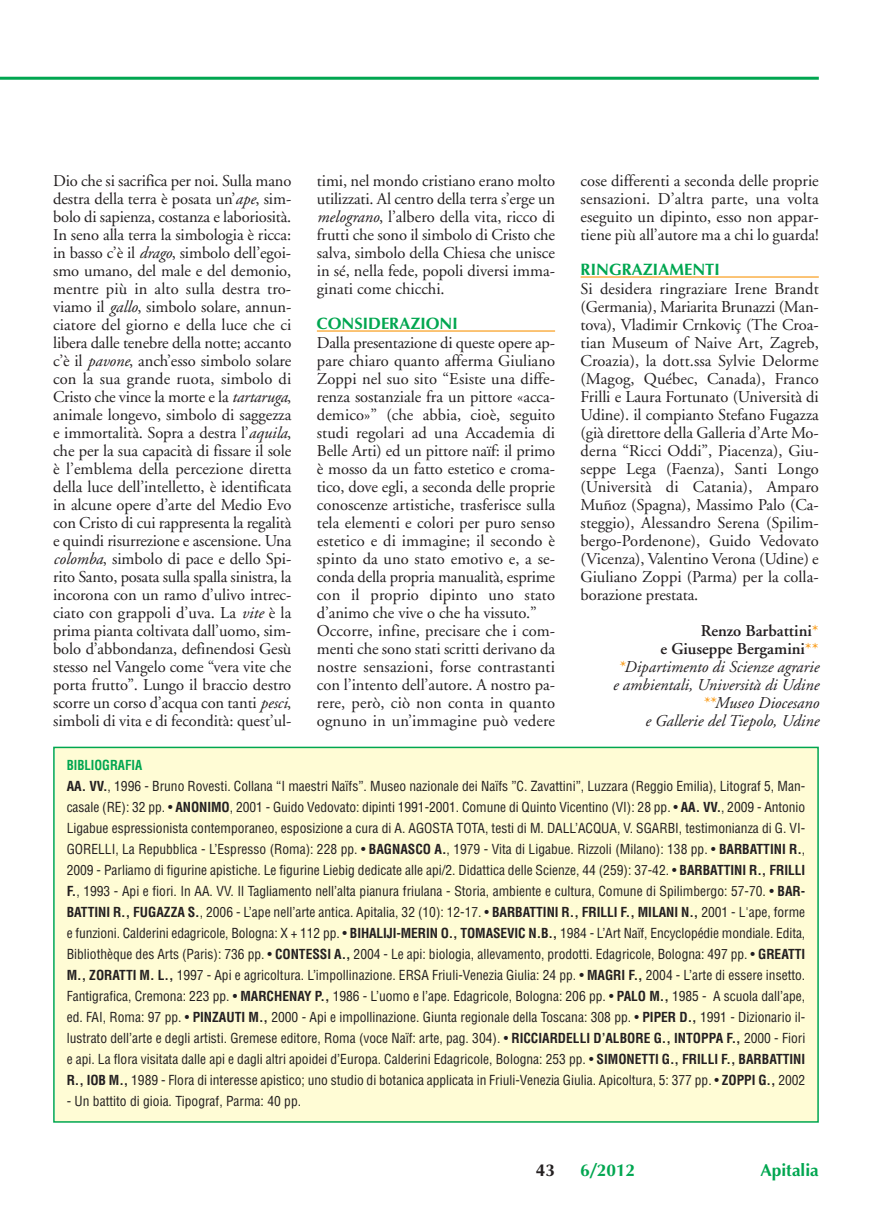
<style>
.page{position:relative;width:872px;height:1212px;background:#fff}
.page>*{position:absolute;margin:0;border:0;box-sizing:border-box;transform-origin:0 0}
.t1{font:700 17.25px "Optima";color:#00a650}
.t2{font:700 17.25px "Optima";color:#231f20}
.t3{font:16.5px/18px "Adobe Garamond";color:#231f20;text-align:justify}
.t4{font:italic 16.5px/18px "Adobe Garamond";color:#231f20;text-align:right}
.t5{font:700 16.5px "Optima";color:#00a650}
.t6{font:condensed 13.5px/21px "Helvetica";color:#231f20}
.s1{font-style:italic}
.s2{font-weight:600;font-style:normal}
.s3{font-weight:600;font-style:normal;color:#f99d1c}
.s4{font-weight:600;color:#f99d1c}
.s5{font-weight:700;color:#00a650}
.s6{font-weight:700}
</style>
<div class="page">
<hr style="left:0;top:77px;width:819px;height:3px;background:#00a650">
<hr style="left:317px;top:330px;width:238px;height:2px;background:#f99d1c">
<hr style="left:580px;top:276px;width:239px;height:2px;background:#f99d1c">
<div style="left:55px;top:748px;width:762px;height:373px;background:#fffcd5"></div>
<div style="left:53px;top:747px;width:766px;height:376px;border:2px solid #00a650"></div>
<p class="t3" style="left:53px;top:173px;width:240px">Dio che si sacrifica per noi. Sulla mano destra della terra è posata un’<span class="s1">ape</span>, sim&shy;bolo di sapienza, costanza e laboriosità.<br>In seno alla terra la simbologia è ricca: in basso c’è il <span class="s1">drago</span>, simbolo dell’egoi&shy;smo umano, del male e del demonio, mentre più in alto sulla destra tro&shy;viamo il <span class="s1">gallo</span>, simbolo solare, annun&shy;ciatore del giorno e della luce che ci libera dalle tenebre della notte; accanto c’è il <span class="s1">pavone</span>, anch’esso simbolo solare con la sua grande ruota, simbolo di Cristo che vince la morte e la <span class="s1">tartaruga</span>, animale longevo, simbolo di saggezza e immortalità. Sopra a destra l’<span class="s1">aquila</span>, che per la sua capacità di fissare il sole è l’emblema della percezione diretta della luce dell’intelletto, è identificata in alcune opere d’arte del Medio Evo con Cristo di cui rappresenta la regalità e quindi risurrezione e ascensione. Una <span class="s1">colomba</span>, simbolo di pace e dello Spi&shy;rito Santo, posata sulla spalla sinistra, la incorona con un ramo d’ulivo intrec&shy;ciato con grappoli d’uva. La <span class="s1">vite</span> è la prima pianta coltivata dall’uomo, sim&shy;bolo d’abbondanza, definendosi Gesù stesso nel Vangelo come “vera vite che porta frutto”. Lungo il braccio destro scorre un corso d’acqua con tanti <span class="s1">pesci</span>, simboli di vita e di fecondità: quest’ul-</p>
<p class="t3" style="left:317px;top:173px;width:240px">timi, nel mondo cristiano erano molto utilizzati. Al centro della terra s’erge un <span class="s1">melograno</span>, l’albero della vita, ricco di frutti che sono il simbolo di Cristo che salva, simbolo della Chiesa che unisce in sé, nella fede, popoli diversi imma&shy;ginati come chicchi.</p>
<p class="t5" style="left:317px;top:317px;width:143px">CONSIDERAZIONI</p>
<p class="t3" style="left:317px;top:335px;width:240px;text-align:left">Dalla presentazione di queste opere ap&shy;pare chiaro quanto afferma Giuliano Zoppi nel suo sito “Esiste una diffe&shy;renza sostanziale fra un pittore «acca&shy;demico»” (che abbia, cioè, seguito studi regolari ad una Accademia di Belle Arti) ed un pittore naïf: il primo è mosso da un fatto estetico e croma&shy;tico, dove egli, a seconda delle proprie conoscenze artistiche, trasferisce sulla tela elementi e colori per puro senso estetico e di immagine; il secondo è spinto da uno stato emotivo e, a se&shy;conda della propria manualità, esprime con il proprio dipinto uno stato d’animo che vive o che ha vissuto.” Occorre, infine, precisare che i com&shy;menti che sono stati scritti derivano da nostre sensazioni, forse contrastanti con l’intento dell’autore. A nostro pa&shy;rere, però, ciò non conta in quanto ognuno in un’immagine può vedere</p>
<p class="t3" style="left:580px;top:173px;width:240px">cose differenti a seconda delle proprie sensazioni. D’altra parte, una volta eseguito un dipinto, esso non appar&shy;tiene più all’autore ma a chi lo guarda!</p>
<p class="t5" style="left:580px;top:263px;width:141px">RINGRAZIAMENTI</p>
<p class="t3" style="left:580px;top:281px;width:240px">Si desidera ringraziare Irene Brandt (Germania), Mariarita Brunazzi (Man&shy;tova), Vladimir Crnkoviç (The Croa&shy;tian Museum of Naive Art, Zagreb, Croazia), la dott.ssa Sylvie Delorme (Magog, Québec, Canada), Franco Frilli e Laura Fortunato (Università di Udine). il compianto Stefano Fugazza (già direttore della Galleria d’Arte Mo&shy;derna “Ricci Oddi”, Piacenza), Giu&shy;seppe Lega (Faenza), Santi Longo (Università di Catania), Amparo Muñoz (Spagna), Massimo Palo (Ca&shy;steggio), Alessandro Serena (Spilim&shy;bergo-Pordenone), Guido Vedovato (Vicenza), Valentino Verona (Udine) e Giuliano Zoppi (Parma) per la colla&shy;borazione prestata.</p>
<p class="t4" style="left:612px;top:623px;width:208px"><span class="s2">Renzo Barbattini</span><span class="s3">*<br></span><span class="s2">e Giuseppe Bergamini</span><span class="s3">** </span><span class="s4">*</span>Dipartimento di Scienze agrarie e ambientali, Università di Udine <span class="s4">**</span>Museo Diocesano<br>e Gallerie del Tiepolo, Udine</p>
<p class="t6" style="left:67px;top:756px;width:740px"><span class="s5">BIBLIOGRAFIA<br></span><span class="s6">AA. VV.</span>, 1996 - Bruno Rovesti. Collana “I maestri Naïfs”. Museo nazionale dei Naïfs ”C. Zavattini”, Luzzara (Reggio Emilia), Litograf 5, Man&shy;casale (RE): 32 pp. • <span class="s6">ANONIMO</span>, 2001 - Guido Vedovato: dipinti 1991-2001. Comune di Quinto Vicentino (VI): 28 pp. • <span class="s6">AA. VV.</span>, 2009 - Antonio Ligabue espressionista contemporaneo, esposizione a cura di A. AGOSTA TOTA, testi di M. DALL’ACQUA, V. SGARBI, testimonianza di G. VI-GORELLI, La Repubblica - L’Espresso (Roma): 228 pp. • <span class="s6">BAGNASCO A.</span>, 1979 - Vita di Ligabue. Rizzoli (Milano): 138 pp. • <span class="s6">BARBATTINI R.</span>, 2009 - Parliamo di figurine apistiche. Le figurine Liebig dedicate alle api/2. Didattica delle Scienze, 44 (259): 37-42. • <span class="s6">BARBATTINI R., FRILLI F.</span>, 1993 - Api e fiori. In AA. VV. Il Tagliamento nell’alta pianura friulana - Storia, ambiente e cultura, Comune di Spilimbergo: 57-70. • <span class="s6">BAR-BATTINI R., FUGAZZA S.</span>, 2006 - L’ape nell’arte antica. Apitalia, 32 (10): 12-17. • <span class="s6">BARBATTINI R., FRILLI F., MILANI N.,</span> 2001 - L'ape, forme e funzioni. Calderini edagricole, Bologna: X + 112 pp. • <span class="s6">BIHALIJI-MERIN O., TOMASEVIC N.B.,</span> 1984 - L’Art Naïf, Encyclopédie mondiale. Edita, Bibliothèque des Arts (Paris): 736 pp. • <span class="s6">CONTESSI A.,</span> 2004 - Le api: biologia, allevamento, prodotti. Edagricole, Bologna: 497 pp. • <span class="s6">GREATTI M., ZORATTI M. L.,</span> 1997 - Api e agricoltura. L’impollinazione. ERSA Friuli-Venezia Giulia: 24 pp. • <span class="s6">MAGRI F.,</span> 2004 - L’arte di essere insetto.<br>Fantigrafica, Cremona: 223 pp. • <span class="s6">MARCHENAY P.,</span> 1986 - L’uomo e l’ape. Edagricole, Bologna: 206 pp. • <span class="s6">PALO M.,</span> 1985 - A scuola dall’ape, ed. FAI, Roma: 97 pp. • <span class="s6">PINZAUTI M.,</span> 2000 - Api e impollinazione. Giunta regionale della Toscana: 308 pp. • <span class="s6">PIPER D.,</span> 1991 - Dizionario il&shy;lustrato dell’arte e degli artisti. Gremese editore, Roma (voce Naïf: arte, pag. 304). • <span class="s6">RICCIARDELLI D’ALBORE G., INTOPPA F.,</span> 2000 - Fiori e api. La flora visitata dalle api e dagli altri apoidei d’Europa. Calderini Edagricole, Bologna: 253 pp. • <span class="s6">SIMONETTI G., FRILLI F., BARBATTINI R., IOB M.,</span> 1989 - Flora di interesse apistico; uno studio di botanica applicata in Friuli-Venezia Giulia. Apicoltura, 5: 377 pp. • <span class="s6">ZOPPI G.,</span> 2002</p>
<p class="t6" style="left:67px;top:1092px;width:236px">- Un battito di gioia. Tipograf, Parma: 40 pp.</p>
<p class="t2" style="left:536px;top:1163px;width:21px">43</p>
<p class="t1" style="left:580px;top:1163px;width:56px">6/2012</p>
<p class="t1" style="left:760px;top:1163px;width:60px">Apitalia</p>
</div>
